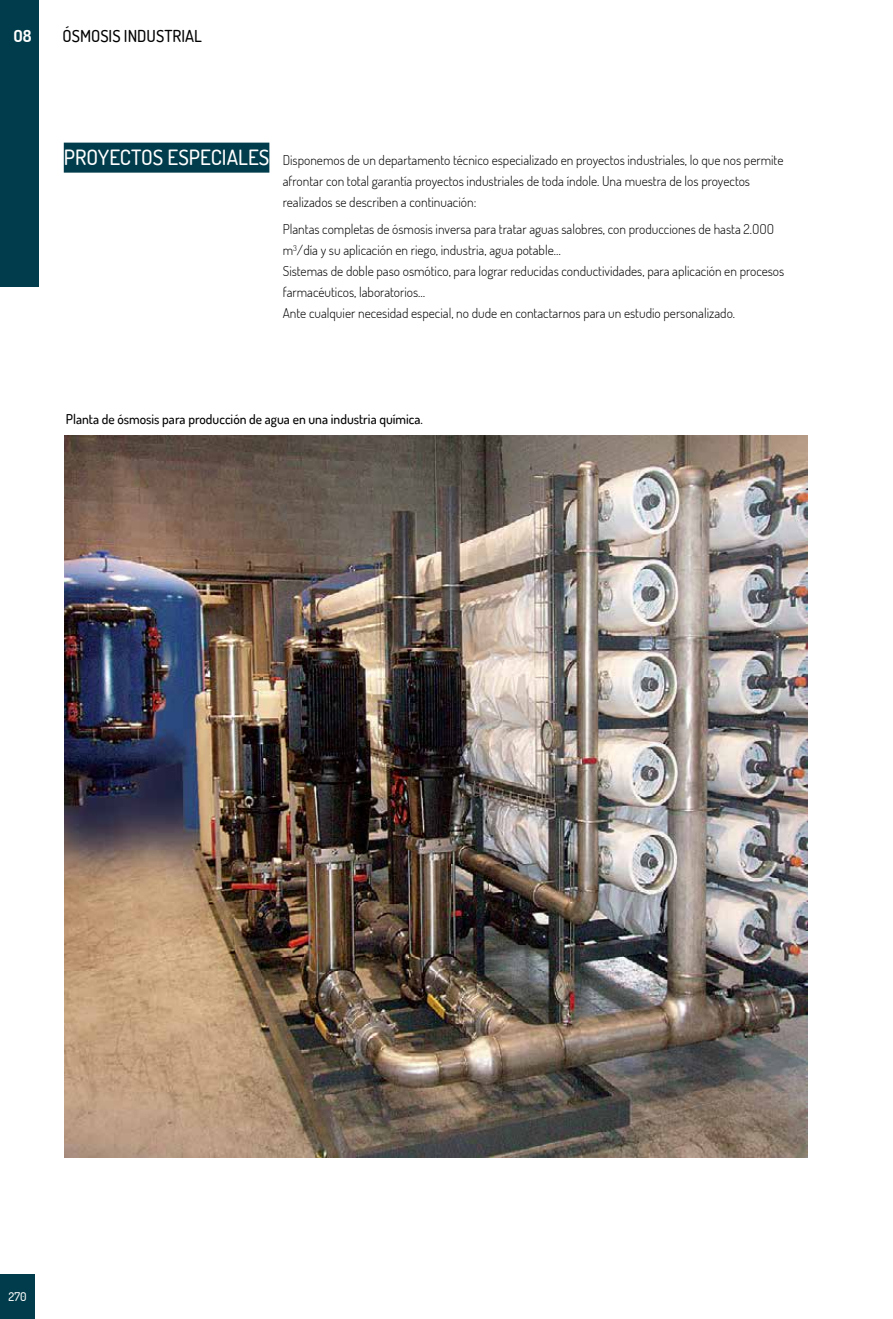
<style>
.page{position:relative;width:893px;height:1319px;background:#fff}
.page>*{position:absolute;margin:0;border:0;box-sizing:border-box;transform-origin:0 0}
.t1{font:500 21px "Dosis";color:#fff}
.t2{font:500 16.5px "Dosis";color:#000}
.t3{font:700 16.5px "Dosis";color:#fff}
.t4{font:300 13.5px/21px "Dosis";color:#000}
.t5{font:500 13.5px "Dosis";color:#000}
.t6{font:500 12px "Dosis";color:#fff}
</style>
<div class="page">
<img style="left:64px;top:435px;width:743px;height:721px">
<div style="left:64px;top:143px;width:205px;height:30px;background:#003c4b"></div>
<div style="left:0;top:0;width:38px;height:287px;background:#003c4b"></div>
<div style="left:0;top:1273px;width:35px;height:45px;background:#003c4b"></div>
<p class="t3" style="left:13px;top:26px;width:20px">O8</p>
<p class="t2" style="left:63px;top:26px;width:141px">ÓSMOSIS INDUSTRIAL</p>
<h1 class="t1" style="left:64px;top:144px;width:207px">PROYECTOS ESPECIALES</h1>
<p class="t4" style="left:283px;top:149px;width:502px">Disponemos de un departamento técnico especializado en proyectos industriales, lo que nos permite afrontar con total garantía proyectos industriales de toda índole. Una muestra de los proyectos realizados se describen a continuación:</p>
<p class="t4" style="left:283px;top:218px;width:503px">Plantas completas de ósmosis inversa para tratar aguas salobres, con producciones de hasta 2.OOO m<sup>3</sup>/día y su aplicación en riego, industria, agua potable…<br>Sistemas de doble paso osmótico, para lograr reducidas conductividades, para aplicación en procesos farmacéuticos, laboratorios…<br>Ante cualquier necesidad especial, no dude en contactarnos para un estudio personalizado.</p>
<p class="t5" style="left:66px;top:410px;width:359px">Planta de ósmosis para producción de agua en una industria química.</p>
<p class="t6" style="left:9px;top:1288px;width:19px">270</p>
</div>
